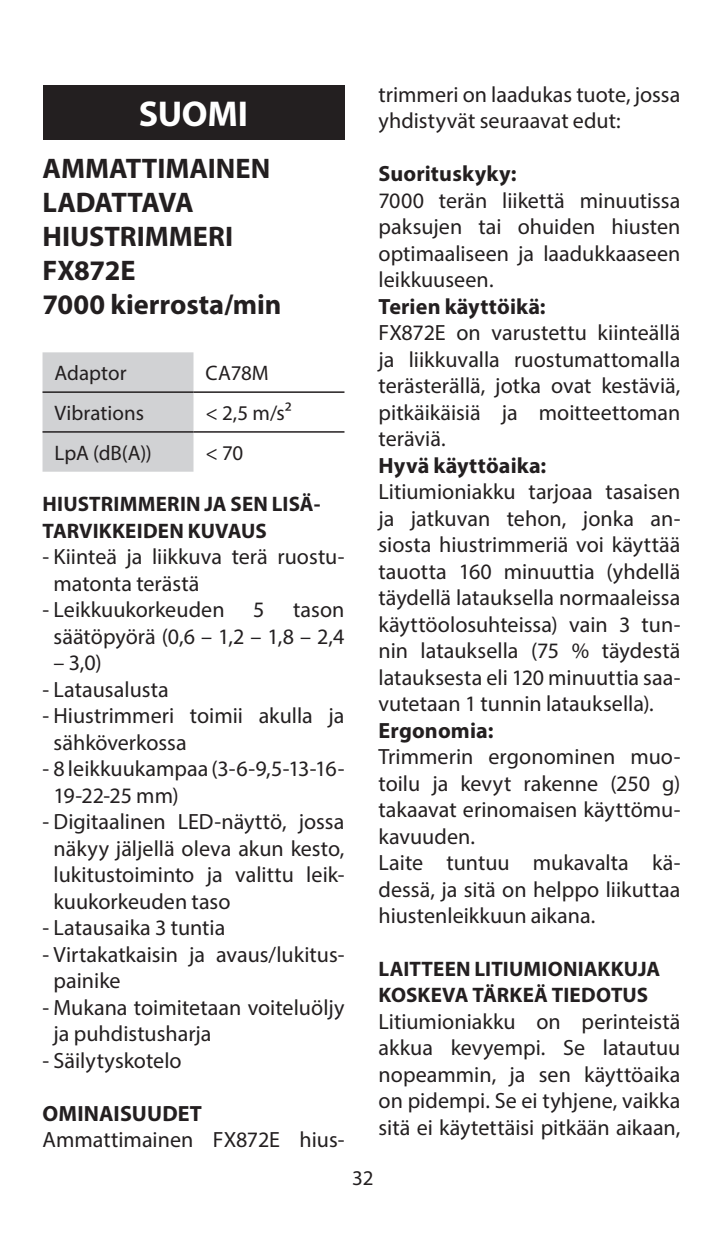
<style>
.page{position:relative;width:723px;height:1234px;background:#fff}
.page>*{position:absolute;margin:0;border:0;box-sizing:border-box;transform-origin:0 0}
.t1{font:700 36px "Myriad Pro";letter-spacing:-.01em;color:#fff}
.t2{font:700 28.5px/34.2px "Myriad Pro";color:#231f20}
.t3{font:22.2px/26.4px "Myriad Pro";color:#231f20}
.t4{font:700 22.2px "Myriad Pro";letter-spacing:.005em;color:#231f20}
.t5{font:700 21px/26.4px "Myriad Pro";letter-spacing:.01em;color:#231f20}
.t6{font:21px "Myriad Pro";color:#231f20}
</style>
<div class="page">
<div style="left:43px;top:352px;width:150px;height:119px;background:#d1d2d4"></div>
<hr style="left:43px;top:391px;width:150px;height:2px;background:#231f20">
<hr style="left:193px;top:391px;width:151px;height:2px;background:#231f20">
<hr style="left:43px;top:431px;width:150px;height:1px;background:#231f20">
<hr style="left:193px;top:431px;width:151px;height:1px;background:#231f20">
<div style="left:43px;top:85px;width:301px;height:54px;background:#231f20"></div>
<h1 class="t1" style="left:139px;top:90px;width:111px">SUOMI</h1>
<p class="t2" style="left:43px;top:150px;width:240px">AMMATTIMAINEN<br>LADATTAVA<br>HIUSTRIMMERI<br>FX872E<br>7000 kierrosta/min</p>
<p class="t6" style="left:55px;top:360px;width:74px">Adaptor</p>
<p class="t6" style="left:205px;top:360px;width:65px">CA78M</p>
<p class="t6" style="left:55px;top:400px;width:91px">Vibrations</p>
<p class="t6" style="left:205px;top:400px;width:88px">&lt; 2,5 m/s²</p>
<p class="t6" style="left:55px;top:439px;width:99px">LpA (dB(A))</p>
<p class="t6" style="left:205px;top:439px;width:39px">&lt; 70</p>
<p class="t5" style="left:43px;top:490px;width:279px">HIUSTRIMMERIN JA SEN LISÄ-<br>TARVIKKEIDEN KUVAUS</p>
<p class="t3" style="left:54px;top:543px;width:292px;text-indent:-11px">- Kiinteä ja liikkuva terä ruostu&shy;matonta terästä</p>
<p class="t3" style="left:43px;top:596px;width:184px">- Leikkuukorkeuden</p>
<p class="t3" style="left:253px;top:596px;width:13px">5</p>
<p class="t3" style="left:54px;top:596px;width:292px;text-align:right">tason<br>säätöpyörä (0,6 – 1,2 – 1,8 – 2,4</p>
<p class="t3" style="left:54px;top:649px;width:50px">– 3,0)</p>
<p class="t3" style="left:43px;top:675px;width:128px">- Latausalusta</p>
<p class="t3" style="left:54px;top:702px;width:292px;text-indent:-11px">- Hiustrimmeri toimii akulla ja sähköverkossa</p>
<p class="t3" style="left:54px;top:755px;width:292px;text-indent:-11px">- 8 leikkuukampaa (3-6-9,5-13-16-<br>19-22-25 mm)</p>
<p class="t3" style="left:54px;top:808px;width:292px;text-align:justify;text-indent:-11px">- Digitaalinen LED-näyttö, jossa näkyy jäljellä oleva akun kesto, lukitustoiminto ja valittu leik&shy;kuukorkeuden taso</p>
<p class="t3" style="left:43px;top:914px;width:184px">- Latausaika 3 tuntia</p>
<p class="t3" style="left:54px;top:940px;width:292px;text-indent:-11px">- Virtakatkaisin ja avaus/lukitus&shy;painike</p>
<p class="t3" style="left:54px;top:993px;width:292px;text-indent:-11px">- Mukana toimitetaan voiteluöljy ja puhdistusharja</p>
<p class="t3" style="left:43px;top:1046px;width:141px">- Säilytyskotelo</p>
<p class="t4" style="left:43px;top:1098px;width:161px">OMINAISUUDET</p>
<p class="t3" style="left:43px;top:1126px;width:303px">Ammattimainen FX872E hius-</p>
<p class="t3" style="left:378px;top:81px;width:303px">trimmeri on laadukas tuote, jossa yhdistyvät seuraavat edut:</p>
<p class="t4" style="left:378px;top:159px;width:140px">Suorituskyky:</p>
<p class="t3" style="left:378px;top:187px;width:303px;text-align:justify">7000 terän liikettä minuutissa paksujen tai ohuiden hiusten optimaaliseen ja laadukkaaseen leikkuuseen.</p>
<p class="t4" style="left:378px;top:292px;width:169px">Terien käyttöikä:</p>
<p class="t3" style="left:378px;top:319px;width:303px;text-align:justify">FX872E on varustettu kiinteällä ja liikkuvalla ruostumattomalla terästerällä, jotka ovat kestäviä, pitkäikäisiä ja moitteettoman teräviä.</p>
<p class="t4" style="left:378px;top:450px;width:169px">Hyvä käyttöaika:</p>
<p class="t3" style="left:378px;top:478px;width:303px;text-align:justify">Litiumioniakku tarjoaa tasaisen ja jatkuvan tehon, jonka an&shy;siosta hiustrimmeriä voi käyttää tauotta 160 minuuttia (yhdellä täydellä latauksella normaaleissa käyttöolosuhteissa) vain 3 tun&shy;nin latauksella (75 % täydestä latauksesta eli 120 minuuttia saa&shy;vutetaan 1 tunnin latauksella).</p>
<p class="t4" style="left:378px;top:715px;width:117px">Ergonomia:</p>
<p class="t3" style="left:378px;top:743px;width:303px">Trimmerin ergonominen muo&shy;toilu ja kevyt rakenne (250 g) takaavat erinomaisen käyttömu&shy;kavuuden.<br>Laite tuntuu mukavalta kä&shy;dessä, ja sitä on helppo liikuttaa hiustenleikkuun aikana.</p>
<p class="t5" style="left:378px;top:954px;width:283px">LAITTEEN LITIUMIONIAKKUJA<br>KOSKEVA TÄRKEÄ TIEDOTUS</p>
<p class="t3" style="left:378px;top:1007px;width:303px;text-align:justify">Litiumioniakku on perinteistä akkua kevyempi. Se latautuu nopeammin, ja sen käyttöaika on pidempi. Se ei tyhjene, vaikka sitä ei käytettäisi pitkään aikaan,</p>
<p class="t6" style="left:352px;top:1164px;width:23px">32</p>
</div>
